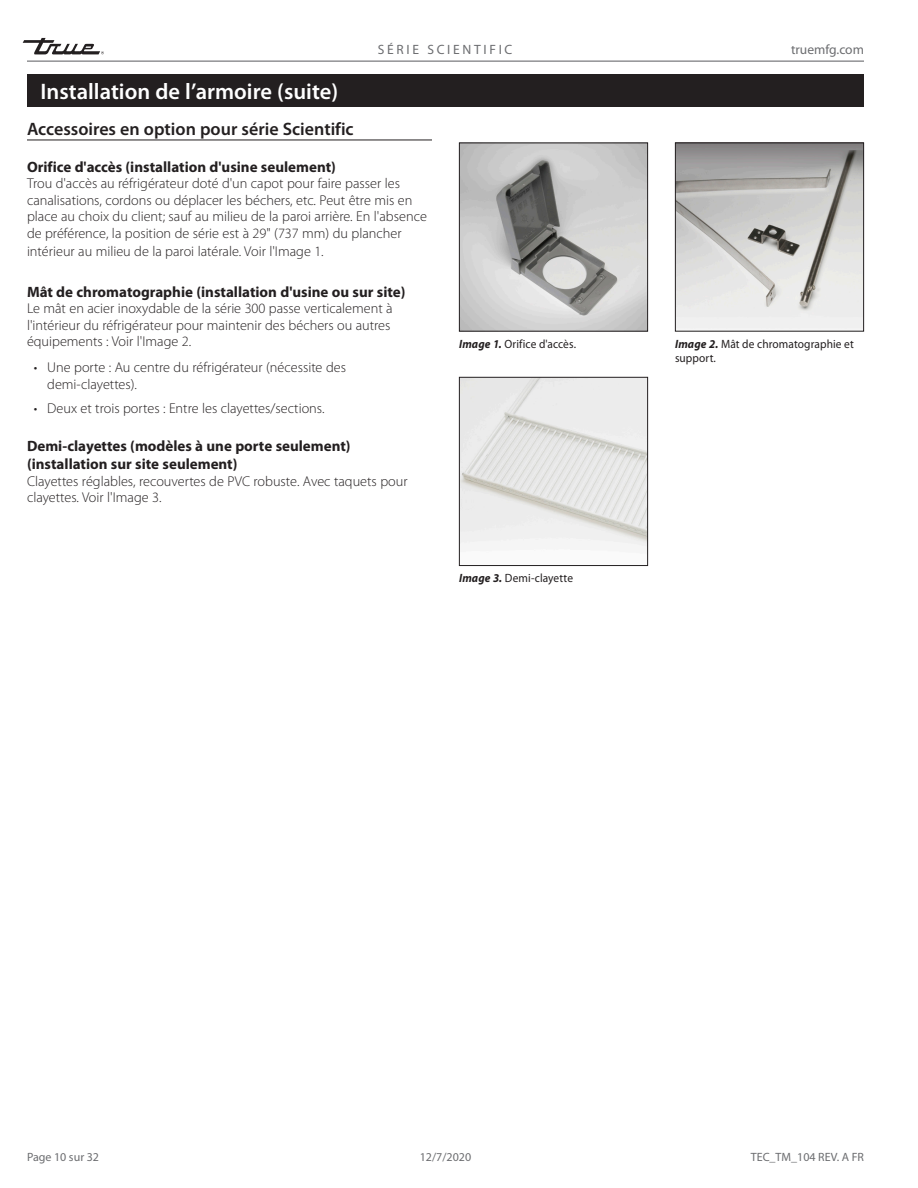
<style>
.page{position:relative;width:918px;height:1188px;background:#fff}
.page>*{position:absolute;margin:0;border:0;box-sizing:border-box;transform-origin:0 0}
.Section_Title_Black{font:600 22.5px "Myriad Pro";color:#fff}
.Subhead_underscore_H{font:600 18px "Myriad Pro";color:#231f20}
.Subhead_NO_underscor{font:700 15px/18px "Myriad Pro";color:#231f20}
.Body_Text_light_Norm{font:300 14.25px/16.5px "Myriad Pro";color:#231f20}
.t1{font:13.5px "Myriad Pro";letter-spacing:.2em;color:#6c6d70}
.t2{font:13.5px "Myriad Pro";color:#6c6d70}
.Caption_FIG_Regular{font:12px/13.5px "Myriad Pro";letter-spacing:.01em;color:#231f20;scale:.95 1}
.t3{font:12px "Myriad Pro";color:#6c6d70}
.s1{font-weight:700;font-style:italic}
</style>
<div class="page">
<hr style="left:27px;top:61px;width:837px;height:1px;background:#6c6d70">
<svg style="left:23px;top:38px;width:81px;height:16px"></svg>
<hr style="left:27px;top:140px;width:405px;height:1px;background:#231f20">
<img style="left:461px;top:145px;width:185px;height:185px">
<div style="left:459px;top:143px;width:189px;height:189px;border:1px solid #231f20"></div>
<img style="left:677px;top:145px;width:185px;height:184px">
<div style="left:675px;top:143px;width:189px;height:189px;border:1px solid #231f20"></div>
<img style="left:461px;top:379px;width:185px;height:168px">
<div style="left:459px;top:377px;width:189px;height:189px;border:1px solid #231f20"></div>
<div style="left:27px;top:74px;width:837px;height:33px;background:#231f20"></div>
<p class="Section_Title_Black" style="left:40px;top:79px;width:299px">Installation de l’armoire (suite)</p>
<p class="t1" style="left:378px;top:42px;width:136px">SÉRIE SCIENTIFIC</p>
<p class="t2" style="left:791px;top:42px;width:74px">truemfg.com</p>
<p class="Subhead_underscore_H" style="left:27px;top:119px;width:328px">Accessoires en option pour série Scientific</p>
<p class="Subhead_NO_underscor" style="left:27px;top:158px;width:310px">Orifice d'accès (installation d'usine seulement)</p>
<p class="Body_Text_light_Norm" style="left:27px;top:176px;width:401px">Trou d'accès au réfrigérateur doté d'un capot pour faire passer les canalisations, cordons ou déplacer les béchers, etc. Peut être mis en place au choix du client; sauf au milieu de la paroi arrière. En l'absence de préférence, la position de série est à 29" (737 mm) du plancher</p>
<p class="Body_Text_light_Norm" style="left:27px;top:243px;width:298px">intérieur au milieu de la paroi latérale. Voir l'Image 1.</p>
<p class="Subhead_NO_underscor" style="left:27px;top:283px;width:380px">Mât de chromatographie (installation d'usine ou sur site)</p>
<p class="Body_Text_light_Norm" style="left:27px;top:301px;width:367px">Le mât en acier inoxydable de la série 300 passe verticalement à l'intérieur du réfrigérateur pour maintenir des béchers ou autres équipements : Voir l'Image 2.</p>
<p class="Body_Text_light_Norm" style="left:47px;top:360px;width:300px;text-indent:-14px">• Une porte : Au centre du réfrigérateur (nécessite des demi-clayettes).</p>
<p class="Body_Text_light_Norm" style="left:34px;top:401px;width:292px">• Deux et trois portes : Entre les clayettes/sections.</p>
<p class="Subhead_NO_underscor" style="left:27px;top:437px;width:325px">Demi-clayettes (modèles à une porte seulement) (installation sur site seulement)</p>
<p class="Body_Text_light_Norm" style="left:27px;top:473px;width:382px">Clayettes réglables, recouvertes de PVC robuste. Avec taquets pour clayettes. Voir l'Image 3.</p>
<p class="Caption_FIG_Regular" style="left:459px;top:337px;width:125px"><span class="s1">Image 1.</span> Orifice d'accès.</p>
<p class="Caption_FIG_Regular" style="left:675px;top:337px;width:190px"><span class="s1">Image 2.</span> Mât de chromatographie et support.</p>
<p class="Caption_FIG_Regular" style="left:459px;top:571px;width:122px"><span class="s1">Image 3.</span> Demi-clayette</p>
<p class="t3" style="left:27px;top:1150px;width:74px">Page 10 sur 32</p>
<p class="t3" style="left:420px;top:1150px;width:53px">12/7/2020</p>
<p class="t3" style="left:751px;top:1150px;width:115px">TEC_TM_104 REV. A FR</p>
</div>
